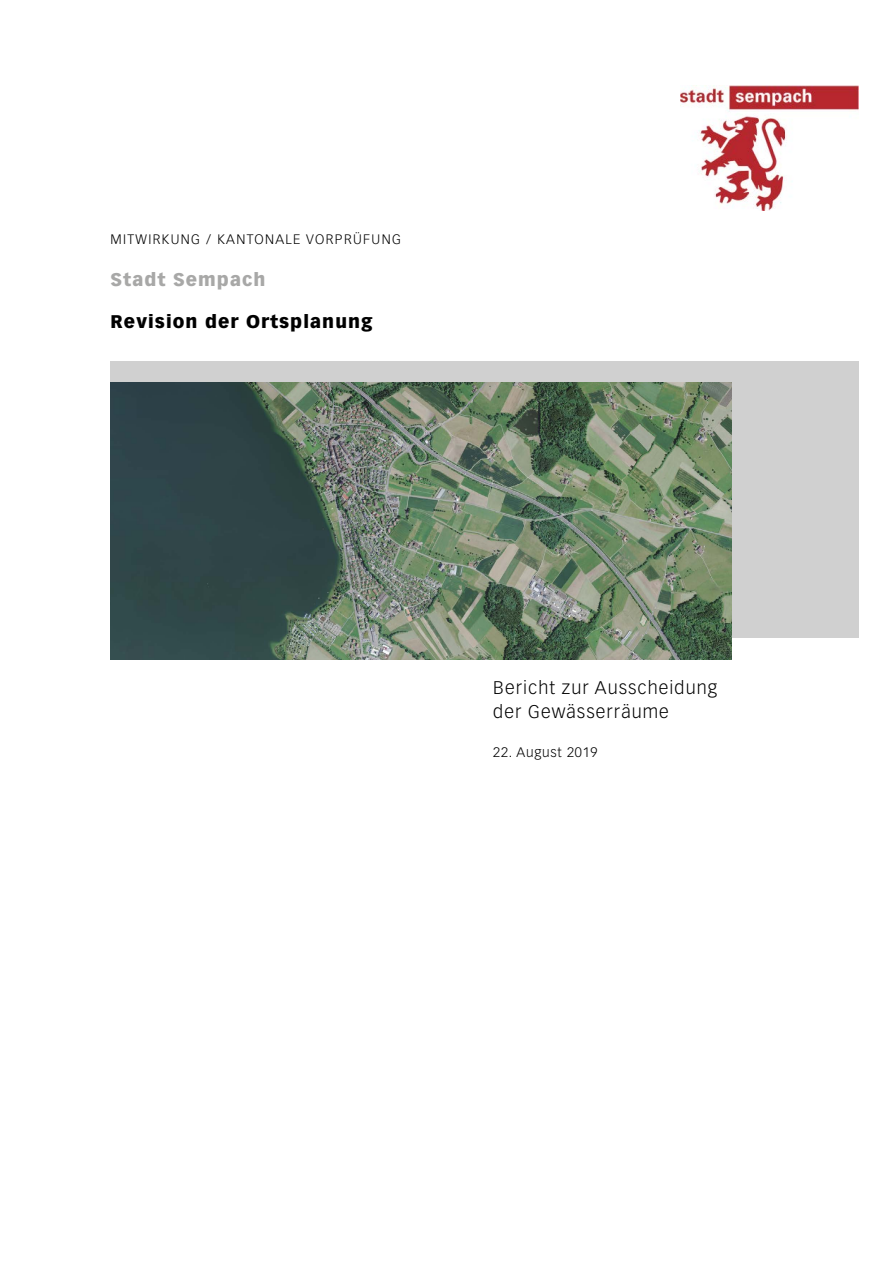
<style>
.page{position:relative;width:893px;height:1263px;background:#fff}
.page>*{position:absolute;margin:0;border:0;box-sizing:border-box;transform-origin:0 0}
.t1{font:300 18px/24px "Vectora LH";letter-spacing:.06em;color:#000}
.t2{font:900 18px "Vectora LH";letter-spacing:.06em;color:#000}
.t3{font:900 18px "Vectora LH";letter-spacing:.06em;color:#a8a8a7}
.t4{font:300 13.5px "Vectora LH";letter-spacing:.1em;color:#000}
.t5{font:300 13.5px "Vectora LH";letter-spacing:.06em;color:#000}
</style>
<div class="page">
<div style="left:111px;top:361px;width:748px;height:277px;background:#d0d0d0"></div>
<img style="left:111px;top:383px;width:620px;height:276px">
<img style="left:680px;top:85px;width:179px;height:126px">
<p class="t4" style="left:111px;top:231px;width:292px">MITWIRKUNG / KANTONALE VORPRÜFUNG</p>
<p class="t3" style="left:111px;top:268px;width:156px">Stadt Sempach</p>
<p class="t2" style="left:111px;top:310px;width:263px">Revision der Ortsplanung</p>
<p class="t1" style="left:493px;top:676px;width:225px">Bericht zur Ausscheidung der Gewässerräume</p>
<p class="t5" style="left:493px;top:744px;width:106px">22. August 2019</p>
</div>
